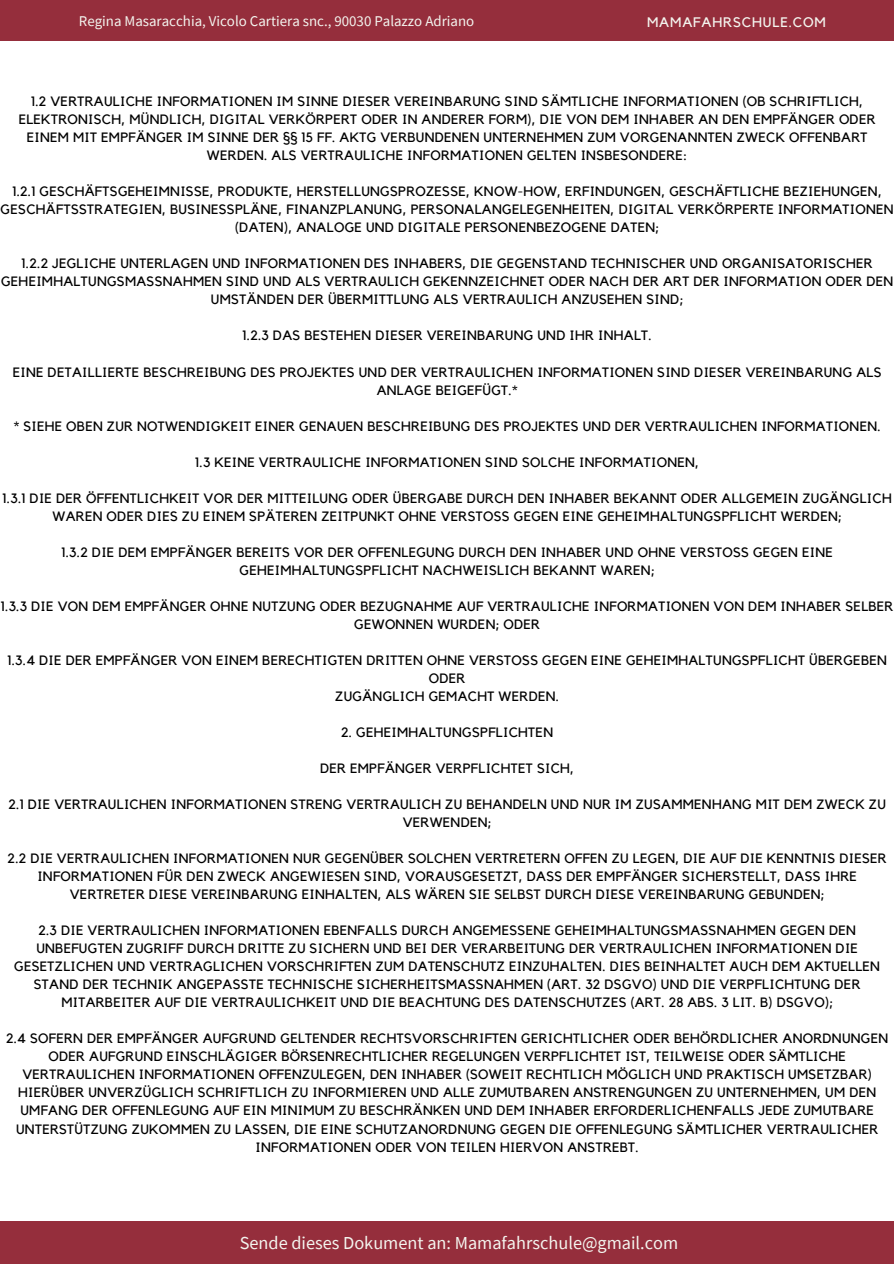
<style>
.page{position:relative;width:894px;height:1264px;background:#fff}
.page>*{position:absolute;margin:0;border:0;box-sizing:border-box;transform-origin:0 0}
.t1{font:18.3px "Source Sans Pro";color:#f4f5ef}
.t2{font:14.85px "Source Sans Pro";color:#f4f5ef}
.t3{font:13.8px "Kollektif";letter-spacing:.06em;color:#f4f5ef}
.t4{font:13.5px/18px "Kollektif";letter-spacing:.02em;color:#000;text-align:center}
</style>
<div class="page">
<div style="left:0;top:0;width:893px;height:40px;background:#952e3c"></div>
<div style="left:0;top:1221px;width:893px;height:42px;background:#952e3c"></div>
<p class="t2" style="left:79px;top:12px;width:397px">Regina Masaracchia, Vicolo Cartiera snc., 90030 Palazzo Adriano</p>
<p class="t3" style="left:647px;top:16px;width:180px">MAMAFAHRSCHULE.COM</p>
<p class="t4" style="left:19px;top:93px;width:858px">1.2 VERTRAULICHE INFORMATIONEN IM SINNE DIESER VEREINBARUNG SIND SÄMTLICHE INFORMATIONEN (OB SCHRIFTLICH, ELEKTRONISCH, MÜNDLICH, DIGITAL VERKÖRPERT ODER IN ANDERER FORM), DIE VON DEM INHABER AN DEN EMPFÄNGER ODER EINEM MIT EMPFÄNGER IM SINNE DER §§ 15 FF. AKTG VERBUNDENEN UNTERNEHMEN ZUM VORGENANNTEN ZWECK OFFENBART WERDEN. ALS VERTRAULICHE INFORMATIONEN GELTEN INSBESONDERE:</p>
<p class="t4" style="left:1px;top:183px;width:894px">1.2.1 GESCHÄFTSGEHEIMNISSE, PRODUKTE, HERSTELLUNGSPROZESSE, KNOW-HOW, ERFINDUNGEN, GESCHÄFTLICHE BEZIEHUNGEN,<br>GESCHÄFTSSTRATEGIEN, BUSINESSPLÄNE, FINANZPLANUNG, PERSONALANGELEGENHEITEN, DIGITAL VERKÖRPERTE INFORMATIONEN (DATEN), ANALOGE UND DIGITALE PERSONENBEZOGENE DATEN;</p>
<p class="t4" style="left:1px;top:255px;width:893px">1.2.2 JEGLICHE UNTERLAGEN UND INFORMATIONEN DES INHABERS, DIE GEGENSTAND TECHNISCHER UND ORGANISATORISCHER<br>GEHEIMHALTUNGSMASSNAHMEN SIND UND ALS VERTRAULICH GEKENNZEICHNET ODER NACH DER ART DER INFORMATION ODER DEN<br>UMSTÄNDEN DER ÜBERMITTLUNG ALS VERTRAULICH ANZUSEHEN SIND;</p>
<p class="t4" style="left:242px;top:327px;width:410px">1.2.3 DAS BESTEHEN DIESER VEREINBARUNG UND IHR INHALT.</p>
<p class="t4" style="left:13px;top:363px;width:870px">EINE DETAILLIERTE BESCHREIBUNG DES PROJEKTES UND DER VERTRAULICHEN INFORMATIONEN SIND DIESER VEREINBARUNG ALS<br>ANLAGE BEIGEFÜGT.*</p>
<p class="t4" style="left:14px;top:417px;width:868px">* SIEHE OBEN ZUR NOTWENDIGKEIT EINER GENAUEN BESCHREIBUNG DES PROJEKTES UND DER VERTRAULICHEN INFORMATIONEN.</p>
<p class="t4" style="left:195px;top:453px;width:505px">1.3 KEINE VERTRAULICHE INFORMATIONEN SIND SOLCHE INFORMATIONEN,</p>
<p class="t4" style="left:3px;top:489px;width:890px">1.3.1 DIE DER ÖFFENTLICHKEIT VOR DER MITTEILUNG ODER ÜBERGABE DURCH DEN INHABER BEKANNT ODER ALLGEMEIN ZUGÄNGLICH<br>WAREN ODER DIES ZU EINEM SPÄTEREN ZEITPUNKT OHNE VERSTOSS GEGEN EINE GEHEIMHALTUNGSPFLICHT WERDEN;</p>
<p class="t4" style="left:61px;top:543px;width:772px">1.3.2 DIE DEM EMPFÄNGER BEREITS VOR DER OFFENLEGUNG DURCH DEN INHABER UND OHNE VERSTOSS GEGEN EINE<br>GEHEIMHALTUNGSPFLICHT NACHWEISLICH BEKANNT WAREN;</p>
<p class="t4" style="left:1px;top:597px;width:893px">1.3.3 DIE VON DEM EMPFÄNGER OHNE NUTZUNG ODER BEZUGNAHME AUF VERTRAULICHE INFORMATIONEN VON DEM INHABER SELBER<br>GEWONNEN WURDEN; ODER</p>
<p class="t4" style="left:8px;top:651px;width:880px">1.3.4 DIE DER EMPFÄNGER VON EINEM BERECHTIGTEN DRITTEN OHNE VERSTOSS GEGEN EINE GEHEIMHALTUNGSPFLICHT ÜBERGEBEN<br>ODER</p>
<p class="t4" style="left:335px;top:687px;width:225px">ZUGÄNGLICH GEMACHT WERDEN.</p>
<p class="t4" style="left:341px;top:723px;width:213px">2. GEHEIMHALTUNGSPFLICHTEN</p>
<p class="t4" style="left:320px;top:759px;width:255px">DER EMPFÄNGER VERPFLICHTET SICH,</p>
<p class="t4" style="left:8px;top:796px;width:878px">2.1 DIE VERTRAULICHEN INFORMATIONEN STRENG VERTRAULICH ZU BEHANDELN UND NUR IM ZUSAMMENHANG MIT DEM ZWECK ZU<br>VERWENDEN;</p>
<p class="t4" style="left:8px;top:850px;width:880px">2.2 DIE VERTRAULICHEN INFORMATIONEN NUR GEGENÜBER SOLCHEN VERTRETERN OFFEN ZU LEGEN, DIE AUF DIE KENNTNIS DIESER<br>INFORMATIONEN FÜR DEN ZWECK ANGEWIESEN SIND, VORAUSGESETZT, DASS DER EMPFÄNGER SICHERSTELLT, DASS IHRE<br>VERTRETER DIESE VEREINBARUNG EINHALTEN, ALS WÄREN SIE SELBST DURCH DIESE VEREINBARUNG GEBUNDEN;</p>
<p class="t4" style="left:14px;top:922px;width:867px">2.3 DIE VERTRAULICHEN INFORMATIONEN EBENFALLS DURCH ANGEMESSENE GEHEIMHALTUNGSMASSNAHMEN GEGEN DEN UNBEFUGTEN ZUGRIFF DURCH DRITTE ZU SICHERN UND BEI DER VERARBEITUNG DER VERTRAULICHEN INFORMATIONEN DIE GESETZLICHEN UND VERTRAGLICHEN VORSCHRIFTEN ZUM DATENSCHUTZ EINZUHALTEN. DIES BEINHALTET AUCH DEM AKTUELLEN STAND DER TECHNIK ANGEPASSTE TECHNISCHE SICHERHEITSMASSNAHMEN (ART. 32 DSGVO) UND DIE VERPFLICHTUNG DER MITARBEITER AUF DIE VERTRAULICHKEIT UND DIE BEACHTUNG DES DATENSCHUTZES (ART. 28 ABS. 3 LIT. B) DSGVO);</p>
<p class="t4" style="left:6px;top:1030px;width:883px">2.4 SOFERN DER EMPFÄNGER AUFGRUND GELTENDER RECHTSVORSCHRIFTEN GERICHTLICHER ODER BEHÖRDLICHER ANORDNUNGEN ODER AUFGRUND EINSCHLÄGIGER BÖRSENRECHTLICHER REGELUNGEN VERPFLICHTET IST, TEILWEISE ODER SÄMTLICHE VERTRAULICHEN INFORMATIONEN OFFENZULEGEN, DEN INHABER (SOWEIT RECHTLICH MÖGLICH UND PRAKTISCH UMSETZBAR)<br>HIERÜBER UNVERZÜGLICH SCHRIFTLICH ZU INFORMIEREN UND ALLE ZUMUTBAREN ANSTRENGUNGEN ZU UNTERNEHMEN, UM DEN UMFANG DER OFFENLEGUNG AUF EIN MINIMUM ZU BESCHRÄNKEN UND DEM INHABER ERFORDERLICHENFALLS JEDE ZUMUTBARE UNTERSTÜTZUNG ZUKOMMEN ZU LASSEN, DIE EINE SCHUTZANORDNUNG GEGEN DIE OFFENLEGUNG SÄMTLICHER VERTRAULICHER INFORMATIONEN ODER VON TEILEN HIERVON ANSTREBT.</p>
<p class="t1" style="left:240px;top:1230px;width:440px">Sende dieses Dokument an: Mamafahrschule@gmail.com</p>
</div>
